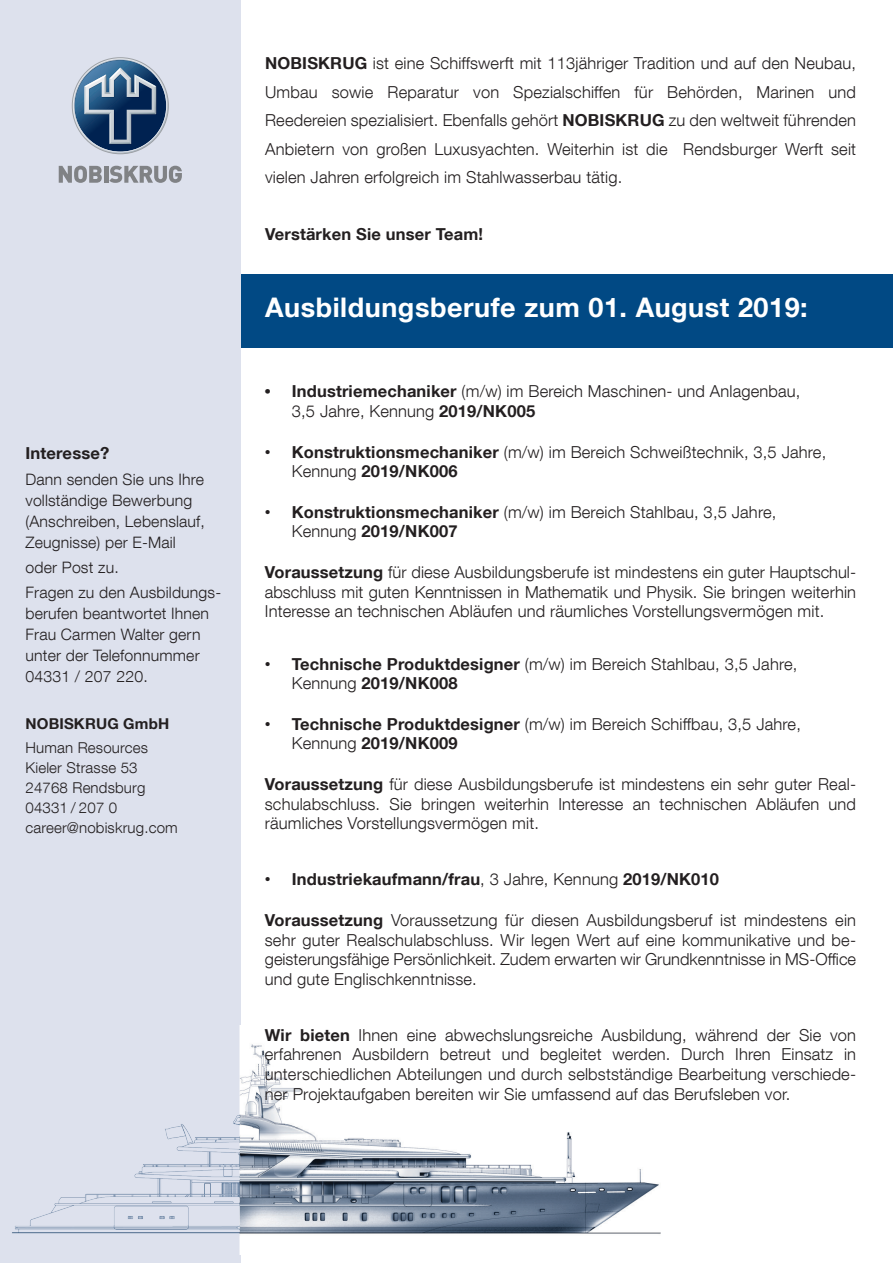
<style>
.page{position:relative;width:893px;height:1263px;background:#fff}
.page>*{position:absolute;margin:0;border:0;box-sizing:border-box;transform-origin:0 0}
.t1{font:700 27px "Helvetica Neue LT Com";letter-spacing:.02em;color:#fff}
.t2{font:300 16.5px/19.5px "Helvetica Neue LT Com";letter-spacing:.01em;color:#231f20}
.t3{font:700 16.5px "Helvetica Neue LT Com";letter-spacing:.01em;color:#231f20}
.t4{font:300 15.75px/21px "Helvetica Neue LT Com";letter-spacing:.01em;color:#231f20}
.t5{font:300 15px/20px "Helvetica Neue LT Com";letter-spacing:.01em;color:#231f20}
.t6{font:700 15px "Helvetica Neue LT Com";letter-spacing:.01em;color:#231f20}
.s1{font-weight:700}
.s2{font-family:"Arial";font-weight:700}
.s3{font-family:"Arial";font-weight:400}
.s4{font-weight:300}
</style>
<div class="page">
<div style="left:241px;top:274px;width:652px;height:73px;background:#014984"></div>
<div style="left:0;top:0;width:241px;height:1263px;background:#dde1ed"></div>
<img style="left:12px;top:1026px;width:649px;height:229px">
<svg style="left:59px;top:166px;width:43px;height:17px"></svg>
<hr style="left:104px;top:166px;width:4px;height:17px;background:#808285">
<svg style="left:109px;top:166px;width:73px;height:17px"></svg>
<svg style="left:72px;top:58px;width:96px;height:96px"></svg>
<p class="t3" style="left:26px;top:443px;width:85px">Interesse?</p>
<p class="t4" style="left:26px;top:468px;width:181px">Dann senden Sie uns Ihre vollständige Bewerbung (Anschreiben, Lebenslauf,<br>Zeugnisse) per E-Mail</p>
<p class="t4" style="left:26px;top:554px;width:197px;line-height:25.2px">oder Post zu.<br>Fragen zu den Ausbildungs-</p>
<p class="t4" style="left:26px;top:603px;width:185px">berufen beantwortet Ihnen<br>Frau Carmen Walter gern unter der Telefonnummer<br>04331 / 207 220.</p>
<p class="t6" style="left:26px;top:714px;width:145px">NOBISKRUG GmbH</p>
<p class="t5" style="left:26px;top:738px;width:154px">Human Resources<br>Kieler Strasse 53<br>24768 Rendsburg<br>04331 / 207 0 career@nobiskrug.com</p>
<p class="t2" style="left:265px;top:49px;width:592px;line-height:28.5px;text-align:justify"><span class="s1">NOBISKRUG</span> ist eine Schiffswerft mit 113jähriger Tradition und auf den Neubau, Umbau sowie Reparatur von Spezialschiffen für Behörden, Marinen und Reedereien spezialisiert. Ebenfalls gehört <span class="s1">NOBISKRUG</span> zu den weltweit führenden Anbietern von großen Luxusyachten. Weiterhin ist die Rendsburger Werft seit vielen Jahren erfolgreich im Stahlwasserbau tätig.</p>
<p class="t3" style="left:265px;top:224px;width:220px">Verstärken Sie unser Team!</p>
<h1 class="t1" style="left:265px;top:290px;width:544px">Ausbildungsberufe zum 01. August 2019:</h1>
<p class="t2" style="left:292px;top:381px;width:510px;text-indent:-27px"><span class="s2">•</span> <span class="s1">Industriemechaniker</span> (m/w) im Bereich Maschinen- und Anlagenbau,<br>3,5 Jahre, Kennung <span class="s1">2019/NK005</span></p>
<p class="t2" style="left:292px;top:442px;width:536px;text-indent:-27px"><span class="s3">•</span> <span class="s1">Konstruktionsmechaniker</span> (m/w) im Bereich Schweißtechnik, 3,5 Jahre,<br>Kennung <span class="s1">2019/NK006</span></p>
<p class="t2" style="left:292px;top:502px;width:486px;text-indent:-27px"><span class="s3">•</span> <span class="s1">Konstruktionsmechaniker</span> (m/w) im Bereich Stahlbau, 3,5 Jahre,<br>Kennung <span class="s1">2019/NK007</span></p>
<p class="t2" style="left:265px;top:562px;width:593px;text-align:justify"><span class="s1">Voraussetzung</span> für diese Ausbildungsberufe ist mindestens ein guter Hauptschul&shy;abschluss mit guten Kenntnissen in Mathematik und Physik. Sie bringen weiterhin Interesse an technischen Abläufen und räumliches Vorstellungsvermögen mit.</p>
<p class="t2" style="left:292px;top:654px;width:507px;text-indent:-27px"><span class="s3">•</span> <span class="s1">Technische Produktdesigner</span> (m/w) im Bereich Stahlbau, 3,5 Jahre,<br>Kennung <span class="s1">2019/NK008</span></p>
<p class="t2" style="left:292px;top:714px;width:511px;text-indent:-27px"><span class="s3">•</span> <span class="s1">Technische Produktdesigner</span> (m/w) im Bereich Schiffbau, 3,5 Jahre,<br>Kennung <span class="s1">2019/NK009</span></p>
<p class="t2" style="left:265px;top:774px;width:593px;text-align:justify"><span class="s1">Voraussetzung</span> für diese Ausbildungsberufe ist mindestens ein sehr guter Real&shy;schulabschluss. Sie bringen weiterhin Interesse an technischen Abläufen und räumliches Vorstellungsvermögen mit.</p>
<p class="t3" style="left:265px;top:869px;width:456px"><span class="s3">•</span> Industriekaufmann/frau<span class="s4">, 3 Jahre, Kennung</span> 2019/NK010</p>
<p class="t2" style="left:265px;top:910px;width:593px;text-align:justify"><span class="s1">Voraussetzung</span> Voraussetzung für diesen Ausbildungsberuf ist mindestens ein sehr guter Realschulabschluss. Wir legen Wert auf eine kommunikative und be&shy;geisterungsfähige Persönlichkeit. Zudem erwarten wir Grundkenntnisse in MS-Office und gute Englischkenntnisse.</p>
<p class="t2" style="left:265px;top:1024px;width:593px;text-align:justify"><span class="s1">Wir bieten</span> Ihnen eine abwechslungsreiche Ausbildung, während der Sie von erfahrenen Ausbildern betreut und begleitet werden. Durch Ihren Einsatz in unterschiedlichen Abteilungen und durch selbstständige Bearbeitung verschiede&shy;ner Projektaufgaben bereiten wir Sie umfassend auf das Berufsleben vor.</p>
</div>
